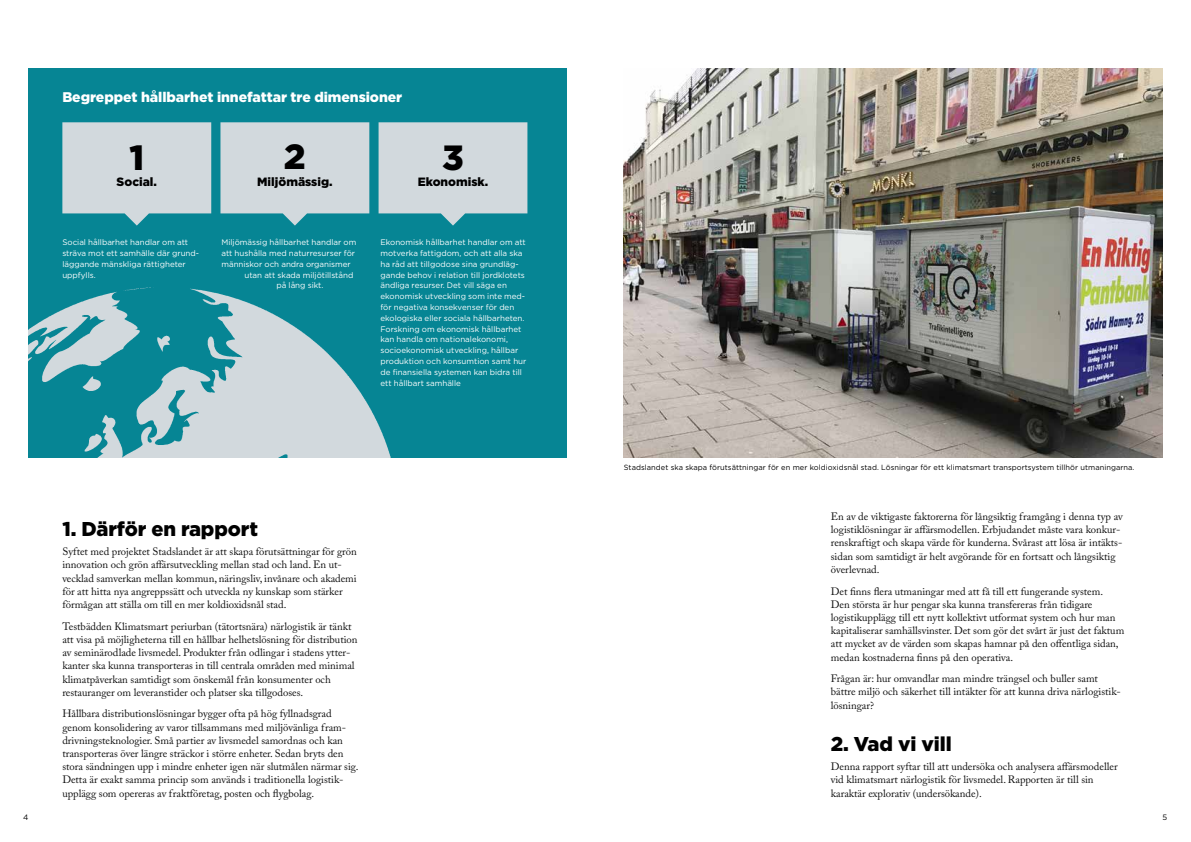
<style>
.page{position:relative;width:1191px;height:842px;background:#fff}
.page>*{position:absolute;margin:0;border:0;box-sizing:border-box;transform-origin:0 0}
.t1{font:900 35px "Gotham";color:#000}
.Rubrik_3{font:900 20px "Gotham";letter-spacing:-.005em;color:#000}
.Rubrik_4{font:900 14px "Gotham";letter-spacing:-.005em;color:#fff}
.t2{font:900 12px "Gotham";color:#000}
.Brödtext{font:10.7px/13.2px "Adobe Caslon Pro";letter-spacing:-.005em;color:#0f0f0f}
.Gotham_Book{font:8px/10.8px "Gotham";color:#fff}
.t3{font:7.8px "Gotham";color:#000}
.Bildtext_Gotham{font:7.5px "Gotham";letter-spacing:.005em;color:#000}
</style>
<div class="page">
<img style="left:624px;top:68px;width:538px;height:390px">
<div style="left:28px;top:68px;width:539px;height:390px;background:#068594"></div>
<svg style="left:62px;top:122px;width:149px;height:104px;background:#bacfd4"></svg>
<svg style="left:220px;top:122px;width:149px;height:104px;background:#bacfd4"></svg>
<svg style="left:378px;top:122px;width:149px;height:104px;background:#b9cfd4"></svg>
<img style="left:28px;top:288px;width:363px;height:170px">
<h4 class="Rubrik_4" style="left:62px;top:88px;width:341px">Begreppet hållbarhet innefattar tre dimensioner</h4>
<p class="t1" style="left:129px;top:133px;width:16px">1</p>
<p class="t2" style="left:117px;top:173px;width:42px">Social.</p>
<p class="t1" style="left:284px;top:133px;width:23px">2</p>
<p class="t2" style="left:257px;top:173px;width:77px">Miljömässig.</p>
<p class="t1" style="left:442px;top:133px;width:23px">3</p>
<p class="t2" style="left:418px;top:173px;width:72px">Ekonomisk.</p>
<p class="Gotham_Book" style="left:62px;top:237px;width:138px">Social hållbarhet handlar om att sträva mot ett samhälle där grund&shy;läggande mänskliga rättigheter uppfylls.</p>
<p class="Gotham_Book" style="left:221px;top:237px;width:136px">Miljömässig hållbarhet handlar om</p>
<p class="Gotham_Book" style="left:221px;top:248px;width:135px">att hushålla med naturresurser för</p>
<p class="Gotham_Book" style="left:221px;top:258px;width:131px">människor och andra organismer</p>
<p class="Gotham_Book" style="left:244px;top:269px;width:110px">utan att skada miljötillstånd</p>
<p class="Gotham_Book" style="left:276px;top:280px;width:48px">på lång sikt.</p>
<p class="Gotham_Book" style="left:380px;top:237px;width:147px">Ekonomisk hållbarhet handlar om att motverka fattigdom, och att alla ska ha råd att tillgodose sina grundläg&shy;gande behov i relation till jordklotets ändliga resurser. Det vill säga en ekonomisk utveckling som inte med&shy;för negativa konsekvenser för den ekologiska eller sociala hållbarheten.<br>Forskning om ekonomisk hållbarhet kan handla om nationalekonomi, socioekonomisk utveckling, hållbar produktion och konsumtion samt hur de finansiella systemen kan bidra till ett hållbart samhälle</p>
<h3 class="Rubrik_3" style="left:62px;top:515px;width:197px">1. Därför en rapport</h3>
<p class="Brödtext" style="left:62px;top:545px;width:296px">Syftet med projektet Stadslandet är att skapa förutsättningar för grön innovation och grön affärsutveckling mellan stad och land. En ut&shy;vecklad samverkan mellan kommun, näringsliv, invånare och akademi för att hitta nya angreppssätt och utveckla ny kunskap som stärker förmågan att ställa om till en mer koldioxidsnål stad.</p>
<p class="Brödtext" style="left:62px;top:619px;width:297px">Testbädden Klimatsmart periurban (tätortsnära) närlogistik är tänkt att visa på möjligheterna till en hållbar helhetslösning för distribution av seminärodlade livsmedel. Produkter från odlingar i stadens ytter&shy;kanter ska kunna transporteras in till centrala områden med minimal klimatpåverkan samtidigt som önskemål från konsumenter och restauranger om leveranstider och platser ska tillgodoses.</p>
<p class="Brödtext" style="left:62px;top:707px;width:298px">Hållbara distributionslösningar bygger ofta på hög fyllnadsgrad genom konsolidering av varor tillsammans med miljövänliga fram&shy;drivningsteknologier. Små partier av livsmedel samordnas och kan transporteras över längre sträckor i större enheter. Sedan bryts den stora sändningen upp i mindre enheter igen när slutmålen närmar sig.<br>Detta är exakt samma princip som används i traditionella logistik&shy;upplägg som opereras av fraktföretag, posten och flygbolag.</p>
<p class="Bildtext_Gotham" style="left:624px;top:462px;width:512px">Stadslandet ska skapa förutsättningar för en mer koldioxidsnål stad. Lösningar för ett klimatsmart transportsystem tillhör utmaningarna.</p>
<p class="Brödtext" style="left:831px;top:510px;width:293px">En av de viktigaste faktorerna för långsiktig framgång i denna typ av logistiklösningar är affärsmodellen. Erbjudandet måste vara konkur&shy;renskraftigt och skapa värde för kunderna. Svårast att lösa är intäkts&shy;sidan som samtidigt är helt avgörande för en fortsatt och långsiktig överlevnad.</p>
<p class="Brödtext" style="left:831px;top:584px;width:295px">Det finns flera utmaningar med att få till ett fungerande system.<br>Den största är hur pengar ska kunna transfereras från tidigare logistikupplägg till ett nytt kollektivt utformat system och hur man kapitaliserar samhällsvinster. Det som gör det svårt är just det faktum att mycket av de värden som skapas hamnar på den offentliga sidan, medan kostnaderna finns på den operativa.</p>
<p class="Brödtext" style="left:831px;top:672px;width:291px">Frågan är: hur omvandlar man mindre trängsel och buller samt bättre miljö och säkerhet till intäkter för att kunna driva närlogistik&shy;lösningar?</p>
<h3 class="Rubrik_3" style="left:831px;top:730px;width:122px">2. Vad vi vill</h3>
<p class="Brödtext" style="left:831px;top:760px;width:288px">Denna rapport syftar till att undersöka och analysera affärsmodeller vid klimatsmart närlogistik för livsmedel. Rapporten är till sin karaktär explorativ (undersökande).</p>
<p class="t3" style="left:23px;top:812px;width:7px">4</p>
<p class="t3" style="left:1162px;top:812px;width:6px">5</p>
</div>
